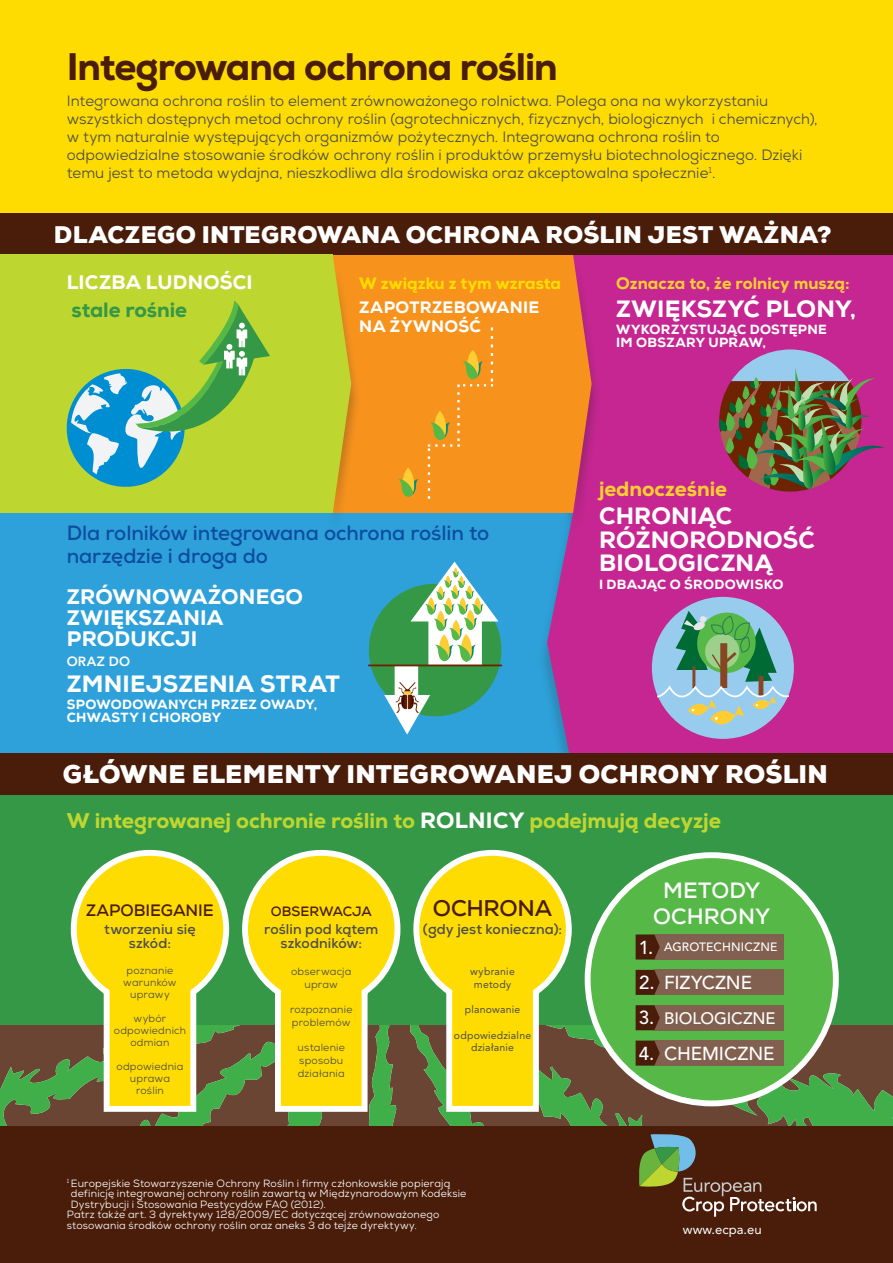
<style>
.page{position:relative;width:893px;height:1263px;background:#fff}
.page>*{position:absolute;margin:0;border:0;box-sizing:border-box;transform-origin:0 0}
.TITLE_01{font:800 38.25px "Nexa";letter-spacing:-.03em;color:#491d09}
.TITLE_01-2{font:900 25.5px "Nexa";letter-spacing:.01em;color:#fff}
.TITLE_01-3{font:900 24px "Nexa";letter-spacing:.01em;color:#fff}
.TITLE_01-4{font:800 23.55px/23.5px "Nexa";letter-spacing:.01em;color:#fff}
.Paragraph_Style_1{font:800 23.55px "Nexa";letter-spacing:.01em;color:#fff}
.TITLE_01-5{font:700 22.65px "Nexa";letter-spacing:-.01em;color:#491d09}
.TITLE_01-6{font:700 22.05px "Nexa";letter-spacing:.01em;color:#fff}
.TITLE_01-7{font:800 21.3px "Nexa";letter-spacing:-.005em;color:#bed630}
.TITLE_01-8{font:800 21px/21px "Nexa";letter-spacing:.01em;color:#fff}
.TITLE_01-9{font:700 20.7px/23.5px "Nexa";letter-spacing:-.005em;color:#0d4da1}
.TITLE_01-10{font:800 20.7px "Nexa";color:#fecd33}
.TITLE_01-11{font:800 20.7px "Nexa";letter-spacing:-.005em;color:#359847}
.TITLE_01-12{font:800 19.5px "Nexa";letter-spacing:.01em;color:#fff}
.TITLE_01-13{font:500 18.6px "Avenir LT Std";letter-spacing:-.005em;color:#fff}
.TITLE_01-14{font:800 16.5px "Nexa";color:#fecd33}
.TITLE_01-15{font:800 16.5px/19.5px "Nexa";letter-spacing:.015em;color:#fff}
.TITLE_01-16{font:800 16.5px "Nexa";color:#ffdc01}
.TITLE_01-17{font:700 16.5px "Nexa";letter-spacing:-.005em;color:#491d09}
.TITLE_01-18{font:500 16.5px "Avenir LT Std";letter-spacing:-.01em;color:#fff}
.Body{font:15px/18px "Nexa";letter-spacing:.005em;color:#4b4c4d}
.TITLE_01-19{font:700 14.1px/14.1px "Nexa";letter-spacing:.005em;color:#4b4c4d;text-align:center}
.TITLE_01-20{font:700 13.5px "Nexa";color:#491d09}
.TITLE_01-21{font:800 13.2px/13.2px "Nexa";letter-spacing:.02em;color:#fff}
.TITLE_01-22{font:800 13.2px "Avenir LT Std";letter-spacing:.025em;color:#fff}
.t1{font:13.05px "Avenir LT Std";color:#fff}
.TITLE_01-23{font:500 12px "Avenir LT Std";letter-spacing:.01em;color:#fff}
.TITLE_01-24{font:10.5px/10.5px "Nexa";letter-spacing:.015em;color:#fff}
.TITLE_01-25{font:10.5px/12px "Nexa";letter-spacing:.015em;color:#4b4c4d;text-align:center}
.TITLE_01-26{font:10.5px/12.8px "Avenir LT Std";letter-spacing:.02em;color:#4b4c4d;text-align:center}
.s1{font-size:22.05px;color:#fff}
</style>
<div class="page">
<div style="left:0;top:513px;width:596px;height:259px;background:#2ea1da"></div>
<div style="left:547px;top:254px;width:346px;height:499px;background:#c52691"></div>
<div style="left:567px;top:263px;width:35px;height:270px;background:#231f20;opacity:.25"></div>
<svg style="left:573px;top:254px;width:19px;height:259px"></svg>
<div style="left:264px;top:254px;width:309px;height:259px;background:#f7931d"></div>
<div style="left:327px;top:263px;width:35px;height:270px;background:#231f20;opacity:.25"></div>
<svg style="left:333px;top:254px;width:18px;height:259px"></svg>
<div style="left:0;top:213px;width:893px;height:41px;background:#491d09"></div>
<div style="left:0;top:254px;width:333px;height:259px;background:#bed630"></div>
<svg style="left:398px;top:468px;width:21px;height:29px"></svg>
<svg style="left:428px;top:327px;width:65px;height:172px"></svg>
<div style="left:652px;top:597px;width:142px;height:142px;background:#97ccee;border-radius:50%"></div>
<svg style="left:655px;top:609px;width:136px;height:124px"></svg>
<svg style="left:368px;top:561px;width:135px;height:174px"></svg>
<hr style="left:369px;top:664px;width:132px;height:2px;background:#6e2401">
<svg style="left:719px;top:349px;width:166px;height:143px"></svg>
<svg style="left:66px;top:300px;width:204px;height:187px"></svg>
<svg style="left:0;top:1025px;width:62px;height:102px;fill:#6b4534"></svg>
<div style="left:0;top:792px;width:893px;height:233px;background:#359847"></div>
<div style="left:0;top:0;width:893px;height:213px;background:#ffdc01"></div>
<div style="left:0;top:753px;width:893px;height:41px;background:#491d09"></div>
<div style="left:0;top:1127px;width:893px;height:136px;background:#491d09"></div>
<svg style="left:62px;top:849px;width:831px;height:368px"></svg>
<p class="TITLE_01" style="left:67px;top:42px;width:493px">Integrowana ochrona roślin</p>
<p class="Body" style="left:67px;top:92px;width:752px">Integrowana ochrona roślin to element zrównoważonego rolnictwa. Polega ona na wykorzystaniu wszystkich dostępnych metod ochrony roślin (agrotechnicznych, fizycznych, biologicznych i chemicznych), w tym naturalnie występujących organizmów pożytecznych. Integrowana ochrona roślin to odpowiedzialne stosowanie środków ochrony roślin i produktów przemysłu biotechnologicznego. Dzięki temu jest to metoda wydajna, nieszkodliwa dla środowiska oraz akceptowalna społecznie<sup>1</sup>.</p>
<p class="TITLE_01-3" style="left:54px;top:219px;width:779px">DLACZEGO INTEGROWANA OCHRONA ROŚLIN JEST WAŻNA?</p>
<p class="TITLE_01-12" style="left:67px;top:270px;width:187px">LICZBA LUDNOŚCI</p>
<p class="TITLE_01-11" style="left:72px;top:296px;width:117px">stale rośnie</p>
<p class="TITLE_01-14" style="left:616px;top:273px;width:235px">Oznacza to, że rolnicy muszą:</p>
<p class="TITLE_01-4" style="left:616px;top:297px;width:241px">ZWIĘKSZYĆ PLONY,</p>
<p class="TITLE_01-21" style="left:616px;top:323px;width:212px">WYKORZYSTUJĄC DOSTĘPNE<br>IM OBSZARY UPRAW,</p>
<p class="TITLE_01-16" style="left:359px;top:273px;width:203px">W związku z tym wzrasta</p>
<p class="TITLE_01-15" style="left:359px;top:297px;width:181px">ZAPOTRZEBOWANIE<br>NA ŻYWNOŚĆ</p>
<p class="TITLE_01-9" style="left:67px;top:521px;width:424px">Dla rolników integrowana ochrona roślin to narzędzie i droga do</p>
<p class="TITLE_01-8" style="left:67px;top:586px;width:238px">ZRÓWNOWAŻONEGO<br>ZWIĘKSZANIA<br>PRODUKCJI</p>
<p class="TITLE_01-22" style="left:67px;top:653px;width:65px">ORAZ DO</p>
<p class="Paragraph_Style_1" style="left:67px;top:668px;width:275px">ZMNIEJSZENIA STRAT</p>
<p class="TITLE_01-21" style="left:67px;top:698px;width:252px">SPOWODOWANYCH PRZEZ OWADY,<br>CHWASTY I CHOROBY</p>
<p class="TITLE_01-10" style="left:599px;top:476px;width:130px">jednocześnie</p>
<p class="TITLE_01-4" style="left:599px;top:504px;width:217px">CHRONIĄC<br>RÓŻNORODNOŚĆ<br>BIOLOGICZNĄ</p>
<p class="TITLE_01-21" style="left:599px;top:577px;width:186px">I DBAJĄC O ŚRODOWISKO</p>
<p class="TITLE_01-2" style="left:63px;top:758px;width:766px">GŁÓWNE ELEMENTY INTEGROWANEJ OCHRONY ROŚLIN</p>
<p class="TITLE_01-7" style="left:67px;top:807px;width:656px">W integrowanej ochronie roślin to <span class="s1">ROLNICY</span> podejmują decyzje</p>
<p class="TITLE_01-17" style="left:86px;top:899px;width:129px">ZAPOBIEGANIE</p>
<p class="TITLE_01-19" style="left:104px;top:922px;width:93px">tworzeniu się szkód:</p>
<p class="TITLE_01-25" style="left:123px;top:965px;width:55px">poznanie warunków uprawy</p>
<p class="TITLE_01-25" style="left:114px;top:1013px;width:74px">wybór odpowiednich odmian</p>
<p class="TITLE_01-25" style="left:116px;top:1061px;width:68px">odpowiednia uprawa roślin</p>
<p class="TITLE_01-20" style="left:271px;top:902px;width:103px">OBSERWACJA</p>
<p class="TITLE_01-19" style="left:264px;top:922px;width:116px">roślin pod kątem szkodników:</p>
<p class="TITLE_01-25" style="left:291px;top:965px;width:62px;line-height:12.8px">obserwacja upraw</p>
<p class="TITLE_01-25" style="left:290px;top:1003px;width:64px;line-height:12.8px;text-align:left">rozpoznanie problemów</p>
<p class="TITLE_01-25" style="left:298px;top:1041px;width:49px;line-height:12.8px;text-align:left">ustalenie sposobu działania</p>
<p class="TITLE_01-5" style="left:433px;top:893px;width:121px">OCHRONA</p>
<p class="TITLE_01-19" style="left:423px;top:922px;width:141px">(gdy jest konieczna):</p>
<p class="TITLE_01-26" style="left:470px;top:965px;width:46px">wybranie metody</p>
<p class="TITLE_01-26" style="left:465px;top:1003px;width:57px">planowanie</p>
<p class="TITLE_01-26" style="left:454px;top:1029px;width:79px">odpowiedzialne działanie</p>
<p class="TITLE_01-24" style="left:71px;top:1178px;width:397px;text-indent:-4px"><sup>1</sup> Europejskie Stowarzyszenie Ochrony Roślin i firmy członkowskie popierają definicję integrowanej ochrony roślin zawartą w Międzynarodowym Kodeksie<br>Dystrybucji i Stosowania Pestycydów FAO (2012).</p>
<p class="TITLE_01-24" style="left:67px;top:1209px;width:374px">Patrz także art. 3 dyrektywy 128/2009/EC dotyczącej zrównoważonego stosowania środków ochrony roślin oraz aneks 3 do tejże dyrektywy.</p>
<p class="TITLE_01-6" style="left:663px;top:876px;width:99px">METODY</p>
<p class="TITLE_01-6" style="left:653px;top:902px;width:119px">OCHRONY</p>
<p class="TITLE_01-23" style="left:664px;top:940px;width:115px">AGROTECHNICZNE</p>
<p class="TITLE_01-13" style="left:639px;top:936px;width:16px">1.</p>
<p class="TITLE_01-13" style="left:639px;top:972px;width:17px">2.</p>
<p class="TITLE_01-13" style="left:639px;top:1007px;width:17px">3.</p>
<p class="TITLE_01-13" style="left:639px;top:1042px;width:17px">4.</p>
<p class="TITLE_01-13" style="left:664px;top:972px;width:89px">FIZYCZNE</p>
<p class="TITLE_01-18" style="left:664px;top:1008px;width:113px">BIOLOGICZNE</p>
<p class="TITLE_01-13" style="left:664px;top:1043px;width:112px">CHEMICZNE</p>
<p class="t1" style="left:683px;top:1222px;width:80px">www.ecpa.eu</p>
</div>
